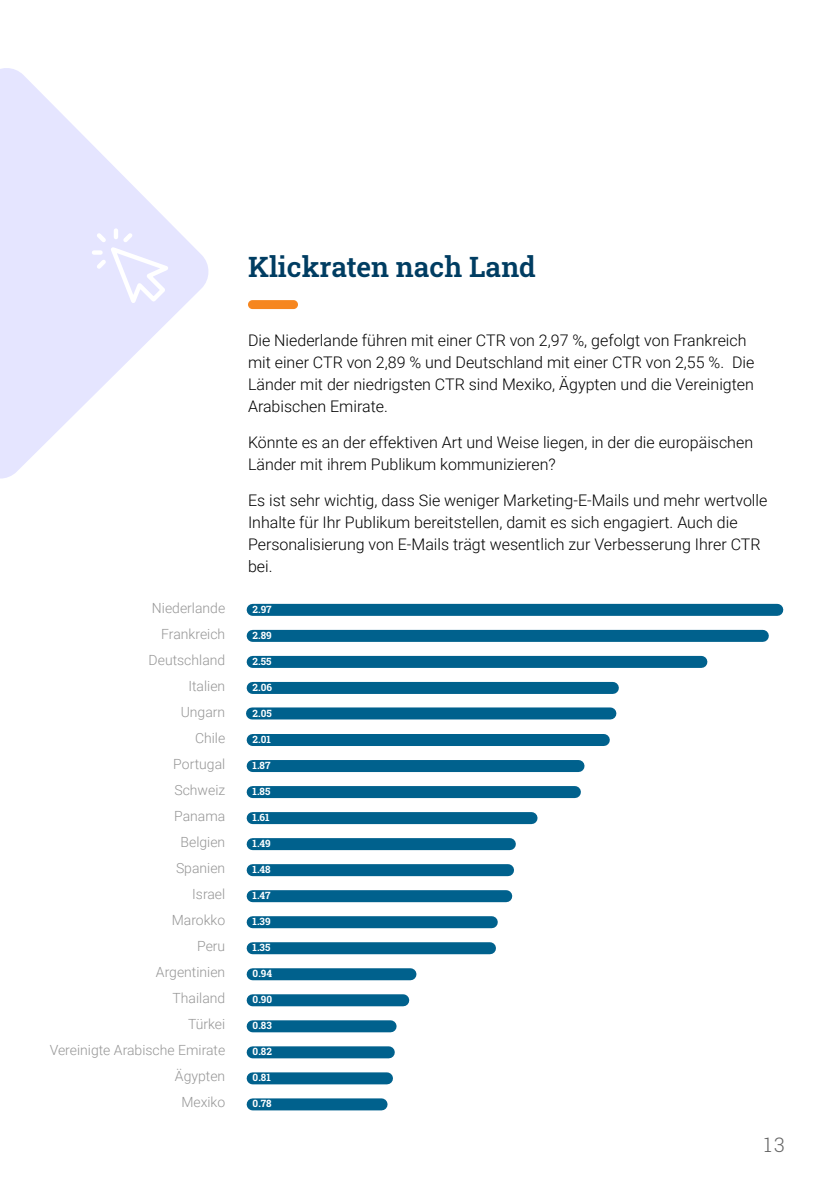
<style>
.page{position:relative;width:840px;height:1191px;background:#fff}
.page>*{position:absolute;margin:0;border:0;box-sizing:border-box;transform-origin:0 0}
.t1{font:600 28px "Roboto Slab";color:#003d62}
.t2{font:300 20px "Roboto Slab";color:#646464}
.t3{font:300 16px/22px "Roboto";color:#000}
.t4{font:300 14px/26px "Roboto";color:#969696;text-align:right}
.t5{font:700 10px "Roboto Slab";color:#fff}
</style>
<div class="page">
<div style="left:248px;top:300px;width:50px;height:9px;background:#f6861f;border-radius:4px"></div>
<svg style="left:0;top:68px;width:209px;height:411px;fill:#e5e5ff"></svg>
<div style="left:253px;top:604px;width:524px;height:12px;background:#00618d"></div>
<div style="left:253px;top:630px;width:510px;height:12px;background:#00618d"></div>
<div style="left:253px;top:656px;width:448px;height:12px;background:#00618d"></div>
<div style="left:253px;top:682px;width:360px;height:12px;background:#00618d"></div>
<div style="left:252px;top:707px;width:358px;height:12px;background:#00618d"></div>
<div style="left:253px;top:734px;width:351px;height:12px;background:#00618d"></div>
<div style="left:253px;top:760px;width:326px;height:12px;background:#00618d"></div>
<div style="left:253px;top:786px;width:322px;height:12px;background:#00618d"></div>
<div style="left:253px;top:812px;width:279px;height:12px;background:#00618d"></div>
<div style="left:253px;top:838px;width:257px;height:12px;background:#00618d"></div>
<div style="left:253px;top:864px;width:255px;height:12px;background:#00618d"></div>
<div style="left:253px;top:890px;width:253px;height:12px;background:#00618d"></div>
<div style="left:253px;top:916px;width:239px;height:12px;background:#00618d"></div>
<div style="left:253px;top:942px;width:237px;height:12px;background:#00618d"></div>
<div style="left:253px;top:968px;width:157px;height:12px;background:#00618d"></div>
<div style="left:253px;top:994px;width:150px;height:12px;background:#00618d"></div>
<div style="left:253px;top:1020px;width:138px;height:12px;background:#00618d"></div>
<div style="left:253px;top:1046px;width:136px;height:12px;background:#00618d"></div>
<div style="left:253px;top:1072px;width:134px;height:12px;background:#00618d"></div>
<div style="left:253px;top:1098px;width:129px;height:12px;background:#00618d"></div>
<svg style="left:93px;top:229px;width:85px;height:84px"></svg>
<h1 class="t1" style="left:248px;top:247px;width:289px">Klickraten nach Land</h1>
<p class="t3" style="left:248px;top:329px;width:508px">Die Niederlande führen mit einer CTR von 2,97 %, gefolgt von Frankreich mit einer CTR von 2,89 % und Deutschland mit einer CTR von 2,55 %. Die Länder mit der niedrigsten CTR sind Mexiko, Ägypten und die Vereinigten Arabischen Emirate.</p>
<p class="t3" style="left:248px;top:431px;width:507px">Könnte es an der effektiven Art und Weise liegen, in der die europäischen<br>Länder mit ihrem Publikum kommunizieren?</p>
<p class="t3" style="left:248px;top:489px;width:521px">Es ist sehr wichtig, dass Sie weniger Marketing-E-Mails und mehr wertvolle Inhalte für Ihr Publikum bereitstellen, damit es sich engagiert. Auch die Personalisierung von E-Mails trägt wesentlich zur Verbesserung Ihrer CTR bei.</p>
<p class="t4" style="left:50px;top:595px;width:177px">Niederlande<br>Frankreich<br>Deutschland<br>Italien<br>Ungarn<br>Chile<br>Portugal<br>Schweiz<br>Panama<br>Belgien<br>Spanien<br>Israel<br>Marokko<br>Peru<br>Argentinien<br>Thailand<br>Türkei<br>Vereinigte Arabische Emirate<br>Ägypten<br>Mexiko</p>
<p class="t5" style="left:253px;top:603px;width:21px">2.97</p>
<p class="t5" style="left:253px;top:629px;width:21px">2.89</p>
<p class="t5" style="left:253px;top:655px;width:20px">2.55</p>
<p class="t5" style="left:253px;top:681px;width:21px">2.06</p>
<p class="t5" style="left:253px;top:707px;width:21px">2.05</p>
<p class="t5" style="left:253px;top:733px;width:20px">2.01</p>
<p class="t5" style="left:253px;top:759px;width:19px">1.87</p>
<p class="t5" style="left:253px;top:785px;width:19px">1.85</p>
<p class="t5" style="left:253px;top:811px;width:18px">1.61</p>
<p class="t5" style="left:253px;top:837px;width:20px">1.49</p>
<p class="t5" style="left:253px;top:863px;width:20px">1.48</p>
<p class="t5" style="left:253px;top:889px;width:20px">1.47</p>
<p class="t5" style="left:253px;top:915px;width:19px">1.39</p>
<p class="t5" style="left:253px;top:941px;width:19px">1.35</p>
<p class="t5" style="left:253px;top:967px;width:21px">0.94</p>
<p class="t5" style="left:253px;top:993px;width:21px">0.90</p>
<p class="t5" style="left:253px;top:1019px;width:21px">0.83</p>
<p class="t5" style="left:253px;top:1045px;width:21px">0.82</p>
<p class="t5" style="left:253px;top:1071px;width:20px">0.81</p>
<p class="t5" style="left:253px;top:1097px;width:21px">0.78</p>
<p class="t2" style="left:764px;top:1130px;width:22px">13</p>
</div>
